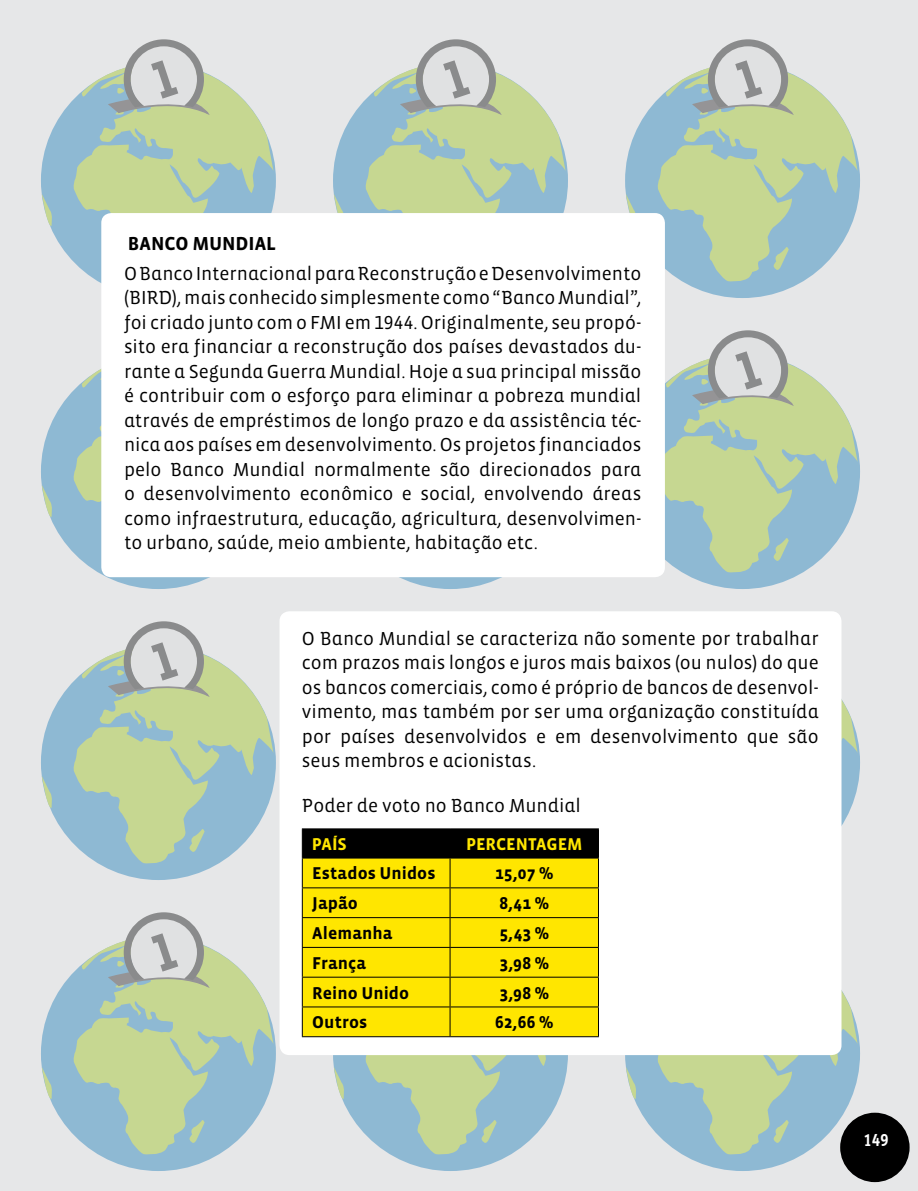
<style>
.page{position:relative;width:918px;height:1191px;background:#e6e7e8}
.page>*{position:absolute;margin:0;border:0;box-sizing:border-box;transform-origin:0 0}
.t1{font:19.25px/24.5px "Vista Sans Alt";color:#000;text-align:justify}
.t2{font:700 19.25px "Vista Sans";color:#000}
.t3{font:700 17.5px "Vista Sans";letter-spacing:.005em;color:#000}
.t4{font:700 17.5px "Vista Sans";color:#ffe600}
.t5{font:600 17.5px "Info";color:#fff}
</style>
<div class="page">
<div style="left:840px;top:1112px;width:69px;height:70px;background:#000;border-radius:50%"></div>
<div style="left:41px;top:63px;width:235px;height:235px;background:#8eb9d3;border-radius:50%"></div>
<svg style="left:42px;top:195px;width:10px;height:31px"></svg>
<svg style="left:72px;top:39px;width:202px;height:244px"></svg>
<div style="left:333px;top:63px;width:235px;height:235px;background:#8eb9d3;border-radius:50%"></div>
<svg style="left:334px;top:194px;width:9px;height:19px"></svg>
<svg style="left:364px;top:39px;width:202px;height:174px"></svg>
<div style="left:625px;top:63px;width:235px;height:235px;background:#8eb9d3;border-radius:50%"></div>
<svg style="left:626px;top:194px;width:10px;height:19px"></svg>
<svg style="left:656px;top:39px;width:201px;height:244px"></svg>
<div style="left:41px;top:354px;width:235px;height:235px;background:#8eb9d3;border-radius:50%"></div>
<svg style="left:72px;top:382px;width:31px;height:192px"></svg>
<svg style="left:42px;top:486px;width:10px;height:31px"></svg>
<svg style="left:82px;top:369px;width:19px;height:38px"></svg>
<div style="left:625px;top:354px;width:235px;height:235px;background:#8eb9d3;border-radius:50%"></div>
<svg style="left:663px;top:330px;width:194px;height:244px"></svg>
<div style="left:41px;top:645px;width:235px;height:235px;background:#8eb9d3;border-radius:50%"></div>
<svg style="left:42px;top:777px;width:10px;height:31px"></svg>
<svg style="left:72px;top:621px;width:202px;height:243px"></svg>
<svg style="left:841px;top:621px;width:16px;height:243px"></svg>
<div style="left:41px;top:936px;width:235px;height:235px;background:#8eb9d3;border-radius:50%"></div>
<svg style="left:42px;top:1068px;width:10px;height:31px"></svg>
<svg style="left:72px;top:912px;width:202px;height:243px"></svg>
<div style="left:333px;top:936px;width:235px;height:235px;background:#8eb9d3;border-radius:50%"></div>
<div style="left:625px;top:936px;width:235px;height:235px;background:#8eb9d3;border-radius:50%"></div>
<svg style="left:626px;top:1067px;width:10px;height:32px"></svg>
<svg style="left:656px;top:912px;width:201px;height:243px"></svg>
<div style="left:279px;top:611px;width:562px;height:444px;background:#fff;border-radius:10px"></div>
<div style="left:101px;top:213px;width:564px;height:364px;background:#fff;border-radius:10px"></div>
<svg style="left:302px;top:828px;width:297px;height:327px"></svg>
<hr style="left:302px;top:1036px;width:148px;height:1px;background:#000">
<hr style="left:450px;top:1036px;width:149px;height:1px;background:#000">
<p class="t2" style="left:128px;top:234px;width:150px">Banco Mundial</p>
<p class="t1" style="left:124px;top:261px;width:519px">O Banco Internacional para Reconstrução e Desenvolvimento (BIRD), mais conhecido simplesmente como “Banco Mundial”, foi criado junto com o FMI em 1944. Originalmente, seu propó&shy;sito era financiar a reconstrução dos países devastados du&shy;rante a Segunda Guerra Mundial. Hoje a sua principal missão é contribuir com o esforço para eliminar a pobreza mundial através de empréstimos de longo prazo e da assistência téc&shy;nica aos países em desenvolvimento. Os projetos financiados pelo Banco Mundial normalmente são direcionados para o desenvolvimento econômico e social, envolvendo áreas como infraestrutura, educação, agricultura, desenvolvimen&shy;to urbano, saúde, meio ambiente, habitação etc.</p>
<p class="t1" style="left:302px;top:626px;width:518px">O Banco Mundial se caracteriza não somente por trabalhar com prazos mais longos e juros mais baixos (ou nulos) do que os bancos comerciais, como é próprio de bancos de desenvol&shy;vimento, mas também por ser uma organização constituída por países desenvolvidos e em desenvolvimento que são seus membros e acionistas.</p>
<p class="t1" style="left:302px;top:793px;width:280px">Poder de voto no Banco Mundial</p>
<p class="t4" style="left:312px;top:835px;width:10px">PAÍS</p>
<p class="t4" style="left:466px;top:835px;width:33px">PE RCENTAGEM</p>
<p class="t3" style="left:312px;top:864px;width:125px">Estados U nidos</p>
<p class="t3" style="left:495px;top:864px;width:60px">15,07 %</p>
<p class="t3" style="left:312px;top:894px;width:47px">Japão</p>
<p class="t3" style="left:499px;top:894px;width:51px">8,41 %</p>
<p class="t3" style="left:312px;top:924px;width:82px">Alemanha</p>
<p class="t3" style="left:499px;top:924px;width:51px">5,43 %</p>
<p class="t3" style="left:312px;top:954px;width:55px">França</p>
<p class="t3" style="left:499px;top:954px;width:51px">3,98 %</p>
<p class="t3" style="left:312px;top:983px;width:98px">Reino U nido</p>
<p class="t3" style="left:499px;top:983px;width:51px">3,98 %</p>
<p class="t3" style="left:312px;top:1013px;width:57px">Outros</p>
<p class="t3" style="left:495px;top:1013px;width:60px">62,66 %</p>
<p class="t5" style="left:863px;top:1129px;width:27px">149</p>
</div>
